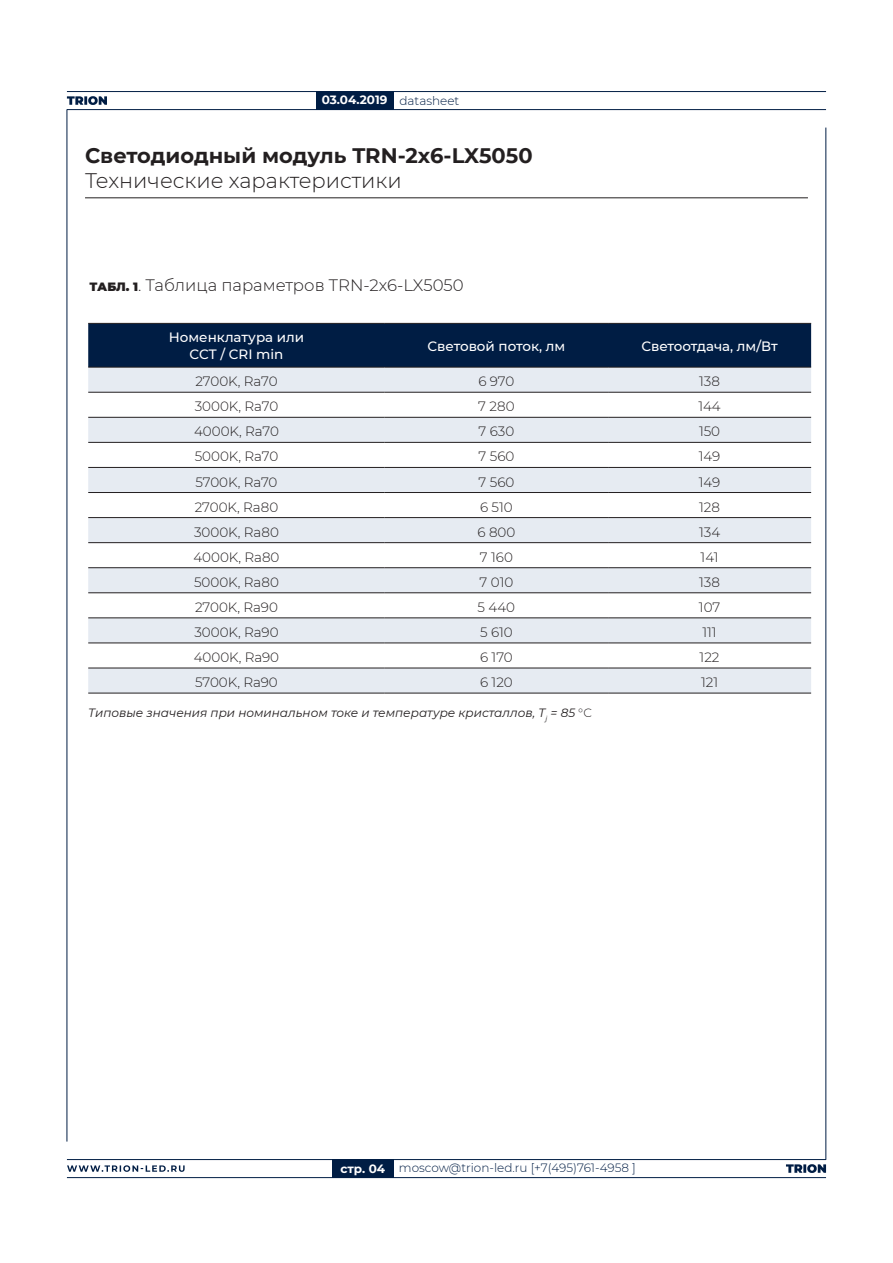
<style>
.page{position:relative;width:893px;height:1263px;background:#fff}
.page>*{position:absolute;margin:0;border:0;box-sizing:border-box;transform-origin:0 0}
.t1{font:700 21px "Montserrat";color:#231f20}
.t2{font:300 21px "Montserrat";color:#231f20}
.t3{font:300 16.5px "Montserrat";color:#231f20}
.t4{font:300 13.5px "Montserrat";color:#231f20}
.t5{font:500 13.5px "Montserrat";color:#fff}
.t6{font:italic 12px "Montserrat";color:#231f20}
.t7{font:300 12px "Montserrat";color:#001d44}
.t8{font:700 12px "Montserrat";color:#fff}
.s1{font-weight:900;font-size:12px}
.s2{font-weight:300;font-style:normal}
.s3{font-weight:700;color:#fff}
</style>
<div class="page">
<hr style="left:67px;top:91px;width:759px;height:1px;background:#001d44">
<hr style="left:67px;top:109px;width:759px;height:1px;background:#001d44">
<svg style="left:67px;top:96px;width:40px;height:9px"></svg>
<div style="left:316px;top:92px;width:78px;height:18px;background:#001d44"></div>
<hr style="left:67px;top:109px;width:1px;height:1032px;background:#001d44">
<hr style="left:67px;top:1159px;width:759px;height:1px;background:#001d44">
<hr style="left:67px;top:1177px;width:759px;height:1px;background:#001d44">
<hr style="left:826px;top:128px;width:1px;height:1032px;background:#001d44">
<div style="left:332px;top:1159px;width:62px;height:18px;background:#001d44"></div>
<svg style="left:786px;top:1164px;width:40px;height:9px"></svg>
<svg style="left:67px;top:1165px;width:118px;height:7px"></svg>
<hr style="left:85px;top:198px;width:723px;height:1px;background:#231f20">
<div style="left:88px;top:324px;width:723px;height:43px;background:#001d44"></div>
<svg style="left:88px;top:368px;width:723px;height:325px;fill:#e6ebf2"></svg>
<hr style="left:88px;top:323px;width:297px;height:1px;background:#231f20">
<hr style="left:385px;top:323px;width:223px;height:1px;background:#231f20">
<hr style="left:608px;top:323px;width:203px;height:1px;background:#231f20">
<hr style="left:88px;top:367px;width:297px;height:1px;background:#231f20">
<hr style="left:385px;top:367px;width:223px;height:1px;background:#231f20">
<hr style="left:608px;top:367px;width:203px;height:1px;background:#231f20">
<hr style="left:88px;top:392px;width:297px;height:1px;background:#231f20">
<hr style="left:385px;top:392px;width:223px;height:1px;background:#231f20">
<hr style="left:608px;top:392px;width:203px;height:1px;background:#231f20">
<hr style="left:88px;top:417px;width:297px;height:1px;background:#231f20">
<hr style="left:385px;top:417px;width:223px;height:1px;background:#231f20">
<hr style="left:608px;top:417px;width:203px;height:1px;background:#231f20">
<hr style="left:88px;top:442px;width:297px;height:1px;background:#231f20">
<hr style="left:385px;top:442px;width:223px;height:1px;background:#231f20">
<hr style="left:608px;top:442px;width:203px;height:1px;background:#231f20">
<hr style="left:88px;top:467px;width:297px;height:1px;background:#231f20">
<hr style="left:385px;top:467px;width:223px;height:1px;background:#231f20">
<hr style="left:608px;top:467px;width:203px;height:1px;background:#231f20">
<hr style="left:88px;top:492px;width:297px;height:1px;background:#231f20">
<hr style="left:385px;top:492px;width:223px;height:1px;background:#231f20">
<hr style="left:608px;top:492px;width:203px;height:1px;background:#231f20">
<hr style="left:88px;top:517px;width:297px;height:1px;background:#231f20">
<hr style="left:385px;top:517px;width:223px;height:1px;background:#231f20">
<hr style="left:608px;top:517px;width:203px;height:1px;background:#231f20">
<hr style="left:88px;top:542px;width:297px;height:1px;background:#231f20">
<hr style="left:385px;top:542px;width:223px;height:1px;background:#231f20">
<hr style="left:608px;top:542px;width:203px;height:1px;background:#231f20">
<hr style="left:88px;top:567px;width:297px;height:1px;background:#231f20">
<hr style="left:385px;top:567px;width:223px;height:1px;background:#231f20">
<hr style="left:608px;top:567px;width:203px;height:1px;background:#231f20">
<hr style="left:88px;top:592px;width:297px;height:1px;background:#231f20">
<hr style="left:385px;top:592px;width:223px;height:1px;background:#231f20">
<hr style="left:608px;top:592px;width:203px;height:1px;background:#231f20">
<hr style="left:88px;top:618px;width:297px;height:1px;background:#231f20">
<hr style="left:385px;top:618px;width:223px;height:1px;background:#231f20">
<hr style="left:608px;top:618px;width:203px;height:1px;background:#231f20">
<hr style="left:88px;top:643px;width:297px;height:1px;background:#231f20">
<hr style="left:385px;top:643px;width:223px;height:1px;background:#231f20">
<hr style="left:608px;top:643px;width:203px;height:1px;background:#231f20">
<hr style="left:88px;top:668px;width:297px;height:1px;background:#231f20">
<hr style="left:385px;top:668px;width:223px;height:1px;background:#231f20">
<hr style="left:608px;top:668px;width:203px;height:1px;background:#231f20">
<hr style="left:88px;top:693px;width:297px;height:1px;background:#231f20">
<hr style="left:385px;top:693px;width:223px;height:1px;background:#231f20">
<hr style="left:608px;top:693px;width:203px;height:1px;background:#231f20">
<p class="t8" style="left:322px;top:91px;width:67px">03.04.2019</p>
<p class="t7" style="left:399px;top:93px;width:61px">datasheet</p>
<p class="t1" style="left:85px;top:140px;width:449px">Светодиодный модуль TRN-2x6-LX5050</p>
<p class="t2" style="left:85px;top:166px;width:318px">Технические характеристики</p>
<p class="t3" style="left:89px;top:273px;width:376px"><span class="s1">ТАБЛ. 1</span>. Таблица параметров TRN-2x6-LX5050</p>
<p class="t5" style="left:169px;top:328px;width:137px">Номенклатура или</p>
<p class="t5" style="left:190px;top:344px;width:95px">CCT / CRI min</p>
<p class="t5" style="left:427px;top:336px;width:139px">Световой поток, лм</p>
<p class="t5" style="left:641px;top:336px;width:138px">Светоотдача, лм/Вт</p>
<p class="t4" style="left:195px;top:372px;width:84px">2700K, Ra70</p>
<p class="t4" style="left:478px;top:372px;width:38px">6 970</p>
<p class="t4" style="left:699px;top:372px;width:22px">138</p>
<p class="t4" style="left:195px;top:397px;width:85px">3000K, Ra70</p>
<p class="t4" style="left:478px;top:397px;width:38px">7 280</p>
<p class="t4" style="left:698px;top:397px;width:24px">144</p>
<p class="t4" style="left:194px;top:422px;width:86px">4000K, Ra70</p>
<p class="t4" style="left:478px;top:422px;width:37px">7 630</p>
<p class="t4" style="left:699px;top:422px;width:23px">150</p>
<p class="t4" style="left:195px;top:447px;width:85px">5000K, Ra70</p>
<p class="t4" style="left:478px;top:447px;width:37px">7 560</p>
<p class="t4" style="left:699px;top:447px;width:23px">149</p>
<p class="t4" style="left:195px;top:472px;width:83px">5700K, Ra70</p>
<p class="t4" style="left:478px;top:472px;width:37px">7 560</p>
<p class="t4" style="left:699px;top:472px;width:23px">149</p>
<p class="t4" style="left:195px;top:498px;width:85px">2700K, Ra80</p>
<p class="t4" style="left:480px;top:498px;width:34px">6 510</p>
<p class="t4" style="left:699px;top:498px;width:22px">128</p>
<p class="t4" style="left:194px;top:523px;width:86px">3000K, Ra80</p>
<p class="t4" style="left:477px;top:523px;width:39px">6 800</p>
<p class="t4" style="left:699px;top:523px;width:23px">134</p>
<p class="t4" style="left:193px;top:548px;width:88px">4000K, Ra80</p>
<p class="t4" style="left:480px;top:548px;width:35px">7 160</p>
<p class="t4" style="left:701px;top:548px;width:20px">141</p>
<p class="t4" style="left:194px;top:573px;width:86px">5000K, Ra80</p>
<p class="t4" style="left:479px;top:573px;width:35px">7 010</p>
<p class="t4" style="left:699px;top:573px;width:22px">138</p>
<p class="t4" style="left:195px;top:598px;width:84px">2700K, Ra90</p>
<p class="t4" style="left:478px;top:598px;width:39px">5 440</p>
<p class="t4" style="left:699px;top:598px;width:23px">107</p>
<p class="t4" style="left:194px;top:623px;width:86px">3000K, Ra90</p>
<p class="t4" style="left:480px;top:623px;width:34px">5 610</p>
<p class="t4" style="left:702px;top:623px;width:16px">111</p>
<p class="t4" style="left:194px;top:648px;width:87px">4000K, Ra90</p>
<p class="t4" style="left:480px;top:648px;width:34px">6 170</p>
<p class="t4" style="left:700px;top:648px;width:21px">122</p>
<p class="t4" style="left:195px;top:673px;width:84px">5700K, Ra90</p>
<p class="t4" style="left:480px;top:673px;width:34px">6 120</p>
<p class="t4" style="left:701px;top:673px;width:19px">121</p>
<p class="t6" style="left:88px;top:704px;width:505px">Типовые значения при номинальном токе и температуре кристаллов, T<sub>j</sub> = 85 <span class="s2">°C</span></p>
<p class="t7" style="left:340px;top:1160px;width:297px"><span class="s3">стр. 04</span> moscow@trion-led.ru [+7(495)761-4958 ]</p>
</div>
